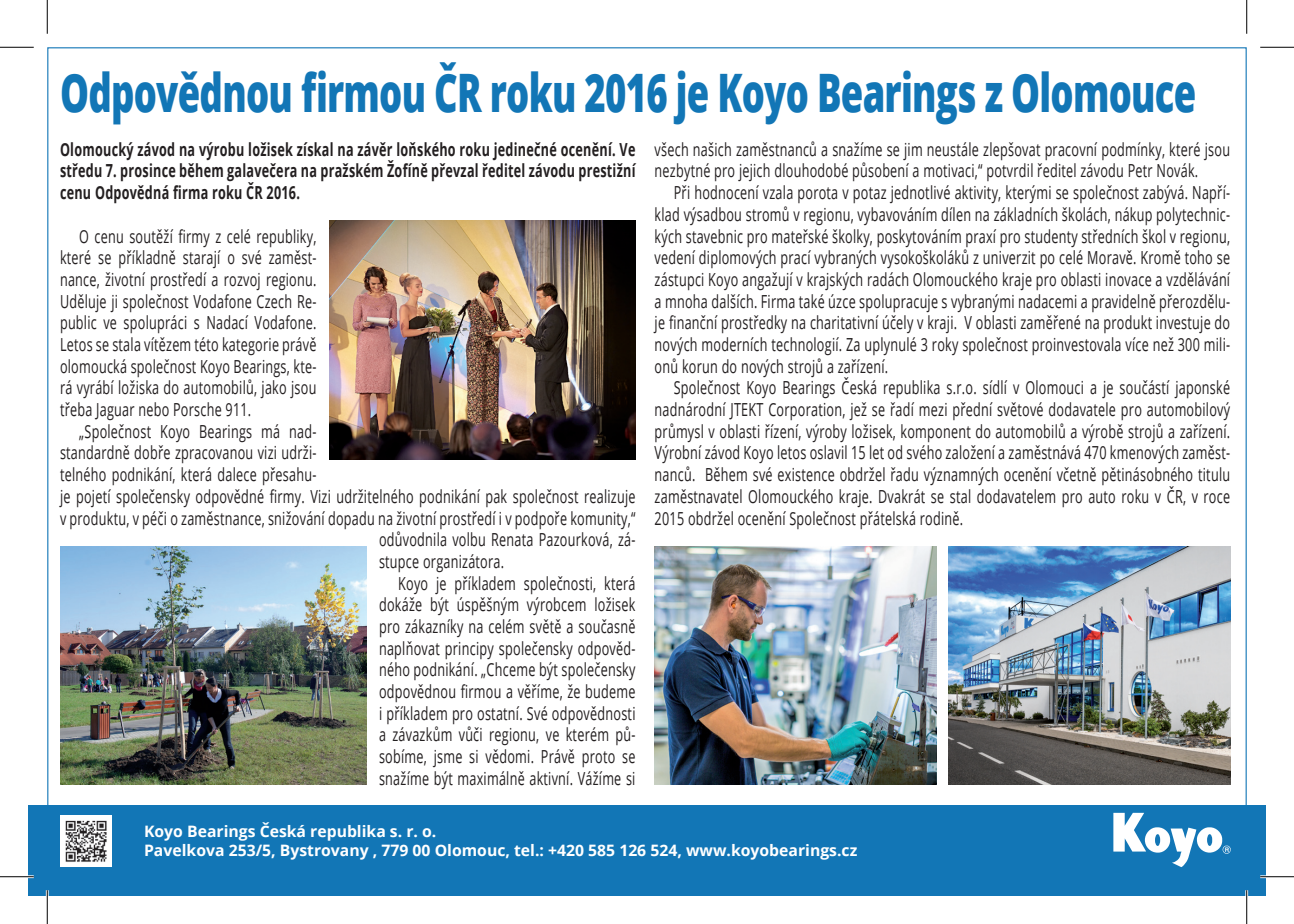
<style>
.page{position:relative;width:1294px;height:924px;background:#fff}
.page>*{position:absolute;margin:0;border:0;box-sizing:border-box;transform-origin:0 0}
.t1{font:800 53.1px "Open Sans";letter-spacing:-.02em;color:#1276b6;scale:.69 1}
.t2{font:18px/21.6px "Open Sans";letter-spacing:.02em;color:#231f20;text-align:justify;scale:.7 1}
.t3{font:700 18px/21.6px "Open Sans";letter-spacing:.02em;color:#231f20;text-align:justify;scale:.7 1}
.t4{font:700 15.75px/18.9px "Open Sans";color:#fff}
</style>
<div class="page">
<div style="left:28px;top:805px;width:1237px;height:91px;background:#1276b6"></div>
<img style="left:60px;top:815px;width:51px;height:51px">
<img style="left:60px;top:546px;width:306px;height:239px">
<img style="left:329px;top:221px;width:306px;height:238px">
<img style="left:654px;top:546px;width:282px;height:239px">
<img style="left:948px;top:546px;width:282px;height:239px">
<svg style="left:1113px;top:813px;width:117px;height:54px"></svg>
<hr style="left:0;top:875px;width:34px;height:3px;background:#fff">
<hr style="left:1260px;top:875px;width:34px;height:3px;background:#fff">
<hr style="left:46px;top:890px;width:3px;height:34px;background:#fff">
<hr style="left:1245px;top:890px;width:3px;height:34px;background:#fff">
<hr style="left:0;top:47px;width:34px;height:1px;background:#000">
<hr style="left:1260px;top:47px;width:34px;height:1px;background:#000">
<hr style="left:0;top:876px;width:34px;height:1px;background:#000">
<hr style="left:1260px;top:876px;width:34px;height:1px;background:#000">
<hr style="left:47px;top:0;width:1px;height:34px;background:#000">
<hr style="left:47px;top:890px;width:1px;height:34px;background:#000">
<hr style="left:1246px;top:0;width:1px;height:34px;background:#000">
<hr style="left:1246px;top:890px;width:1px;height:34px;background:#000">
<h1 class="t1" style="left:60px;top:52px;width:1648px">Odpovědnou firmou ČR roku 2016 je Koyo Bearings z Olomouce</h1>
<p class="t3" style="left:60px;top:138px;width:823px">Olomoucký závod na výrobu ložisek získal na závěr loňského roku jedinečné ocenění. Ve středu 7. prosince během galavečera na pražském Žofíně převzal ředitel závodu prestižní cenu Odpovědná firma roku ČR 2016.</p>
<p class="t2" style="left:60px;top:225px;width:368px;text-indent:19px">O cenu soutěží firmy z celé republiky, které se příkladně starají o své zaměst&shy;nance, životní prostředí a rozvoj regionu.<br>Uděluje ji společnost Vodafone Czech Re&shy;public ve spolupráci s Nadací Vodafone.<br>Letos se stala vítězem této kategorie právě olomoucká společnost Koyo Bearings, kte&shy;rá vyrábí ložiska do automobilů, jako jsou třeba Jaguar nebo Porsche 911.</p>
<p class="t2" style="left:79px;top:420px;width:340px">„Společnost Koyo Bearings má nad-</p>
<p class="t2" style="left:60px;top:441px;width:368px">standardně dobře zpracovanou vizi udrži-</p>
<p class="t2" style="left:60px;top:463px;width:368px">telného podnikání, která dalece přesahu-</p>
<p class="t2" style="left:60px;top:485px;width:823px">je pojetí společensky odpovědné firmy. Vizi udržitelného podnikání pak společnost realizuje</p>
<p class="t2" style="left:60px;top:507px;width:823px">v produktu, v péči o zaměstnance, snižování dopadu na životní prostředí i v podpoře komunity,“</p>
<p class="t2" style="left:379px;top:528px;width:368px">odůvodnila volbu Renata Pazourková, zá-</p>
<p class="t2" style="left:379px;top:550px;width:180px">stupce organizátora.</p>
<p class="t2" style="left:398px;top:572px;width:340px">Koyo je příkladem společnosti, která</p>
<p class="t2" style="left:379px;top:593px;width:368px">dokáže být úspěšným výrobcem ložisek</p>
<p class="t2" style="left:379px;top:615px;width:368px">pro zákazníky na celém světě a současně</p>
<p class="t2" style="left:379px;top:637px;width:368px">naplňovat principy společensky odpověd-</p>
<p class="t2" style="left:379px;top:658px;width:368px">ného podnikání. „Chceme být společensky</p>
<p class="t2" style="left:379px;top:680px;width:368px">odpovědnou firmou a věříme, že budeme</p>
<p class="t2" style="left:379px;top:702px;width:368px">i příkladem pro ostatní. Své odpovědnosti</p>
<p class="t2" style="left:379px;top:723px;width:368px">a závazkům vůči regionu, ve kterém pů-</p>
<p class="t2" style="left:379px;top:745px;width:368px">sobíme, jsme si vědomi. Právě proto se</p>
<p class="t2" style="left:379px;top:767px;width:368px">snažíme být maximálně aktivní. Vážíme si</p>
<p class="t2" style="left:654px;top:138px;width:823px">všech našich zaměstnanců a snažíme se jim neustále zlepšovat pracovní podmínky, které jsou nezbytné pro jejich dlouhodobé působení a motivaci,“ potvrdil ředitel závodu Petr Novák.</p>
<p class="t2" style="left:654px;top:181px;width:823px;text-indent:19px">Při hodnocení vzala porota v potaz jednotlivé aktivity, kterými se společnost zabývá. Napří&shy;klad výsadbou stromů v regionu, vybavováním dílen na základních školách, nákup polytechnic&shy;kých stavebnic pro mateřské školky, poskytováním praxí pro studenty středních škol v regionu, vedení diplomových prací vybraných vysokoškoláků z univerzit po celé Moravě. Kromě toho se zástupci Koyo angažují v krajských radách Olomouckého kraje pro oblasti inovace a vzdělávání a mnoha dalších. Firma také úzce spolupracuje s vybranými nadacemi a pravidelně přerozdělu&shy;je finanční prostředky na charitativní účely v kraji. V oblasti zaměřené na produkt investuje do nových moderních technologií. Za uplynulé 3 roky společnost proinvestovala více než 300 mili&shy;onů korun do nových strojů a zařízení.</p>
<p class="t2" style="left:654px;top:376px;width:823px;text-indent:19px">Společnost Koyo Bearings Česká republika s.r.o. sídlí v Olomouci a je součástí japonské nadnárodní JTEKT Corporation, jež se řadí mezi přední světové dodavatele pro automobilový průmysl v oblasti řízení, výroby ložisek, komponent do automobilů a výrobě strojů a zařízení.<br>Výrobní závod Koyo letos oslavil 15 let od svého založení a zaměstnává 470 kmenových zaměst&shy;nanců. Během své existence obdržel řadu významných ocenění včetně pětinásobného titulu zaměstnavatel Olomouckého kraje. Dvakrát se stal dodavatelem pro auto roku v ČR, v roce 2015 obdržel ocenění Společnost přátelská rodině.</p>
<p class="t4" style="left:144px;top:821px;width:715px">Koyo Bearings Česká republika s. r. o.<br>Pavelkova 253/5, Bystrovany , 779 00 Olomouc, tel.: +420 585 126 524, www.koyobearings.cz</p>
</div>
